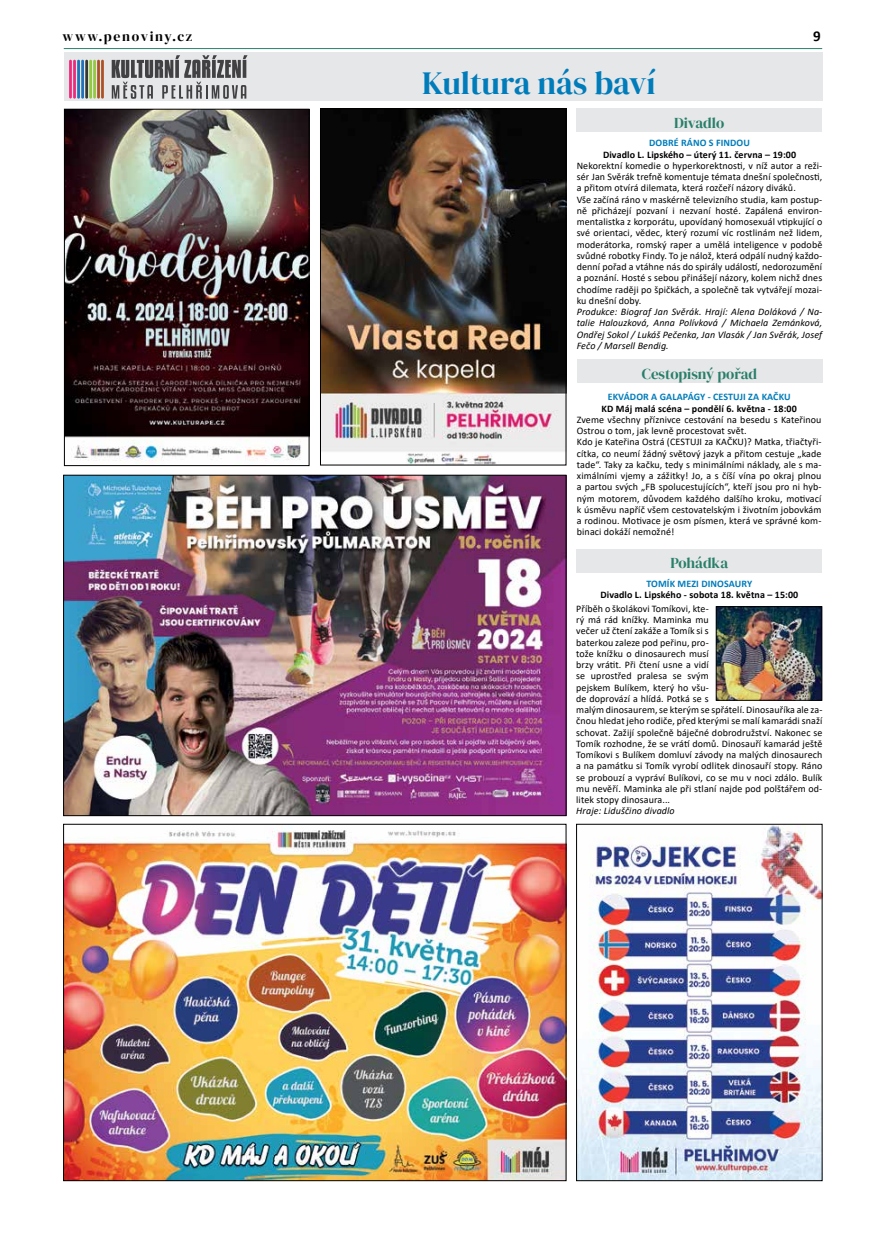
<style>
.page{position:relative;width:886px;height:1251px;background:#fff}
.page>*{position:absolute;margin:0;border:0;box-sizing:border-box;transform-origin:0 0}
.t1{font:32.5px "DM Serif Display";letter-spacing:-.005em;color:#007cbb}
.t2{font:15px "DM Serif Display";color:#287f6a}
.t3{font:700 15px "Calibri";color:#000}
.t4{font:13.75px "DM Serif Display";letter-spacing:.12em;color:#000}
.t5{font:10px/11.2px "Calibri";letter-spacing:.01em;color:#000}
.t6{font:italic 10px/11.2px "Calibri";letter-spacing:.01em;color:#000;text-align:justify}
.t7{font:700 10px "Calibri";letter-spacing:.01em;color:#000}
.t8{font:700 10px "Calibri";letter-spacing:.01em;color:#007cbb}
</style>
<div class="page">
<hr style="left:64px;top:48px;width:758px;height:1px;background:#287f6a">
<div style="left:64px;top:52px;width:758px;height:49px;background:#e6e7e8"></div>
<hr style="left:85px;top:60px;width:3px;height:39px;background:#343738">
<hr style="left:101px;top:60px;width:3px;height:39px;background:#ac5225">
<hr style="left:69px;top:60px;width:3px;height:38px;background:#ee2a7b">
<hr style="left:97px;top:60px;width:3px;height:39px;background:#ac5225">
<hr style="left:73px;top:60px;width:3px;height:39px;background:#ee2a7b">
<hr style="left:93px;top:60px;width:3px;height:39px;background:#94c940;border-radius:2px">
<hr style="left:77px;top:60px;width:3px;height:39px;background:#2072b9">
<hr style="left:89px;top:60px;width:3px;height:39px;background:#94c940">
<hr style="left:81px;top:60px;width:3px;height:39px;background:#2072b9">
<svg style="left:112px;top:55px;width:136px;height:44px"></svg>
<div style="left:577px;top:359px;width:245px;height:24px;background:#e6e7e8"></div>
<img style="left:322px;top:110px;width:242px;height:353px">
<div style="left:320px;top:108px;width:246px;height:357px;border:1px solid #000"></div>
<img style="left:66px;top:111px;width:241px;height:353px">
<div style="left:64px;top:109px;width:245px;height:357px;border:1px solid #000"></div>
<img style="left:578px;top:826px;width:242px;height:353px">
<div style="left:576px;top:824px;width:246px;height:357px;border:1px solid #000"></div>
<img style="left:65px;top:826px;width:499px;height:353px">
<div style="left:576px;top:549px;width:246px;height:23px;background:#e6e7e8"></div>
<img style="left:65px;top:477px;width:499px;height:337px">
<div style="left:576px;top:108px;width:246px;height:24px;background:#e6e7e8"></div>
<img style="left:718px;top:608px;width:102px;height:91px">
<div style="left:716px;top:606px;width:106px;height:95px;border:1px solid #000"></div>
<h3 class="t4" style="left:63px;top:28px;width:131px">www.penoviny.cz</h3>
<h2 class="t3" style="left:813px;top:25px;width:9px">9</h2>
<h1 class="t1" style="left:422px;top:64px;width:235px">Kultura nás baví</h1>
<h2 class="t2" style="left:674px;top:114px;width:52px">Divadlo</h2>
<p class="t8" style="left:649px;top:136px;width:102px">DOBRÉ RÁNO S FINDOU</p>
<p class="t7" style="left:603px;top:147px;width:195px">Divadlo L. Lipského – úterý 11. června – 19:00</p>
<p class="t5" style="left:577px;top:160px;width:247px">Nekorektní komedie o hyperkorektnosti, v níž autor a reži&shy;sér Jan Svěrák trefně komentuje témata dnešní společnosti, a přitom otvírá dilemata, která rozčeří názory diváků.<br>Vše začíná ráno v maskérně televizního studia, kam postup&shy;ně přicházejí pozvaní i nezvaní hosté. Zapálená environ&shy;mentalistka z korporátu, upovídaný homosexuál vtipkující o své orientaci, vědec, který rozumí víc rostlinám než lidem, moderátorka, romský raper a umělá inteligence v podobě svůdné robotky Findy. To je nálož, která odpálí nudný každo&shy;denní pořad a vtáhne nás do spirály událostí, nedorozumění a poznání. Hosté s sebou přinášejí názory, kolem nichž dnes chodíme raději po špičkách, a společně tak vytvářejí mozai&shy;ku dnešní doby.</p>
<p class="t6" style="left:577px;top:306px;width:247px">Produkce: Biograf Jan Svěrák. Hrají: Alena Doláková / Na&shy;talie Halouzková, Anna Polívková / Michaela Zemánková, Ondřej Sokol / Lukáš Pečenka, Jan Vlasák / Jan Svěrák, Josef Fečo / Marsell Bendig.</p>
<h2 class="t2" style="left:642px;top:365px;width:117px">Cestopisný pořad</h2>
<p class="t8" style="left:608px;top:390px;width:184px">EKVÁDOR A GALAPÁGY - CESTUJI ZA KAČKU</p>
<p class="t7" style="left:602px;top:401px;width:197px">KD Máj malá scéna – pondělí 6. května - 18:00</p>
<p class="t5" style="left:577px;top:414px;width:246px">Zveme všechny příznivce cestování na besedu s Kateřinou Ostrou o tom, jak levně procestovat svět.<br>Kdo je Kateřina Ostrá (CESTUJI za KAČKU)? Matka, třiačtyři&shy;cítka, co neumí žádný světový jazyk a přitom cestuje „kade tade“. Taky za kačku, tedy s minimálními náklady, ale s ma&shy;ximálními vjemy a zážitky! Jo, a s číší vína po okraj plnou a partou svých „FB spolucestujících“, kteří jsou pro ni hyb&shy;ným motorem, důvodem každého dalšího kroku, motivací k úsměvu napříč všem cestovatelským i životním jobovkám a rodinou. Motivace je osm písmen, která ve správné kom&shy;binaci dokáží nemožné!</p>
<h2 class="t2" style="left:670px;top:554px;width:59px">Pohádka</h2>
<p class="t8" style="left:646px;top:576px;width:107px">TOMÍK MEZI DINOSAURY</p>
<p class="t7" style="left:600px;top:588px;width:199px">Divadlo L. Lipského - sobota 18. května – 15:00</p>
<p class="t5" style="left:576px;top:603px;width:248px">Příběh o školákovi Tomíkovi, kte-<br>rý má rád knížky. Maminka mu<br>večer už čtení zakáže a Tomík si s<br>baterkou zaleze pod peřinu, pro-<br>tože knížku o dinosaurech musí<br>brzy vrátit. Při čtení usne a vidí<br>se uprostřed pralesa se svým<br>pejskem Bulíkem, který ho všu-<br>de doprovází a hlídá. Potká se s<br>malým dinosaurem, se kterým se spřátelí. Dinosauříka ale za&shy;čnou hledat jeho rodiče, před kterými se malí kamarádi snaží schovat. Zažijí společně báječné dobrodružství. Nakonec se Tomík rozhodne, že se vrátí domů. Dinosauří kamarád ještě Tomíkovi s Bulíkem domluví závody na malých dinosaurech a na památku si Tomík vyrobí odlitek dinosauří stopy. Ráno se probouzí a vypráví Bulíkovi, co se mu v noci zdálo. Bulík mu nevěří. Maminka ale při stlaní najde pod polštářem od&shy;litek stopy dinosaura...</p>
<p class="t6" style="left:576px;top:805px;width:100px">Hraje: Liduščino divadlo</p>
</div>
